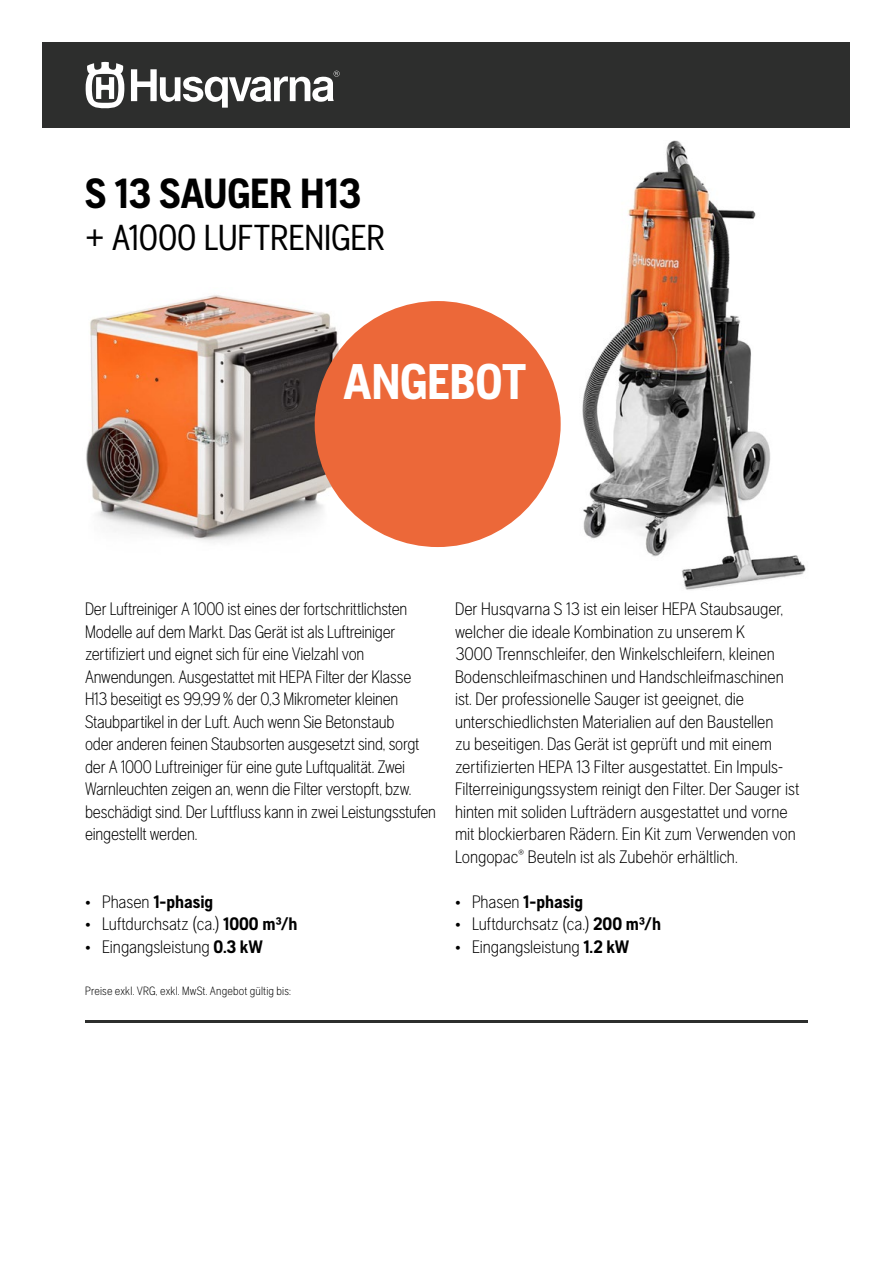
<style>
.page{position:relative;width:893px;height:1263px;background:#fff}
.page>*{position:absolute;margin:0;border:0;box-sizing:border-box;transform-origin:0 0}
.t1{font:700 49.95px "Husqvarna Gothic";letter-spacing:-.01em;color:#fff}
.t2{font:700 42px "Husqvarna Gothic";letter-spacing:-.01em;color:#000}
.t3{font:36px "Husqvarna Gothic";letter-spacing:-.005em;color:#000}
.t4{font:300 18px/22.5px "Husqvarna Gothic";letter-spacing:-.005em;color:#000}
.t5{font:700 18px "Husqvarna Gothic";color:#000}
.t6{font:300 12px "Husqvarna Gothic";letter-spacing:.015em;color:#000}
.s1{font-weight:300}
.s2{font-weight:700}
</style>
<div class="page">
<img style="left:582px;top:140px;width:224px;height:450px">
<div style="left:43px;top:43px;width:807px;height:85px;background:#2d2e2d"></div>
<svg style="left:85px;top:62px;width:40px;height:46px"></svg>
<svg style="left:131px;top:69px;width:209px;height:39px"></svg>
<hr style="left:85px;top:1020px;width:723px;height:3px;background:#2d2e2d">
<img style="left:86px;top:295px;width:267px;height:247px">
<div style="left:315px;top:301px;width:246px;height:246px;background:#ec6839;border-radius:50%"></div>
<h2 class="t2" style="left:85px;top:169px;width:278px">S 13 SAUGER H13</h2>
<h3 class="t3" style="left:85px;top:217px;width:302px">+ A1000 LUFTRENIGER</h3>
<h1 class="t1" style="left:343px;top:352px;width:185px">ANGEBOT</h1>
<p class="t4" style="left:85px;top:598px;width:353px">Der Luftreiniger A 1000 ist eines der fortschrittlichsten Modelle auf dem Markt. Das Gerät ist als Luftreiniger zertifiziert und eignet sich für eine Vielzahl von Anwendungen. Ausgestattet mit HEPA Filter der Klasse H13 beseitigt es 99,99% der 0,3 Mikrometer kleinen Staubpartikel in der Luft. Auch wenn Sie Betonstaub<br>oder anderen feinen Staubsorten ausgesetzt sind, sorgt der A 1000 Luftreiniger für eine gute Luftqualität. Zwei Warnleuchten zeigen an, wenn die Filter verstopft, bzw. beschädigt sind. Der Luftfluss kann in zwei Leistungsstufen eingestellt werden.</p>
<p class="t5" style="left:85px;top:891px;width:130px"><span class="s1">• Phasen</span> 1-phasig</p>
<p class="t4" style="left:85px;top:913px;width:214px">• Luftdurchsatz (ca.) <span class="s2">1000 m³/h</span></p>
<p class="t4" style="left:85px;top:935px;width:179px">• Eingangsleistung <span class="s2">0.3 kW</span></p>
<p class="t6" style="left:85px;top:984px;width:207px">Preise exkl. VRG, exkl. MwSt. Angebot gültig bis:</p>
<p class="t4" style="left:455px;top:598px;width:346px">Der Husqvarna S 13 ist ein leiser HEPA Staubsauger, welcher die ideale Kombination zu unserem K<br>3000 Trennschleifer, den Winkelschleifern, kleinen Bodenschleifmaschinen und Handschleifmaschinen ist. Der professionelle Sauger ist geeignet, die unterschiedlichsten Materialien auf den Baustellen<br>zu beseitigen. Das Gerät ist geprüft und mit einem zertifizierten HEPA 13 Filter ausgestattet. Ein Impuls-Filterreinigungssystem reinigt den Filter. Der Sauger ist hinten mit soliden Lufträdern ausgestattet und vorne mit blockierbaren Rädern. Ein Kit zum Verwenden von Longopac<sup>®</sup> Beuteln ist als Zubehör erhältlich.</p>
<p class="t5" style="left:455px;top:891px;width:130px"><span class="s1">• Phasen</span> 1-phasig</p>
<p class="t4" style="left:455px;top:913px;width:208px">• Luftdurchsatz (ca.) <span class="s2">200 m³/h</span></p>
<p class="t4" style="left:455px;top:935px;width:176px">• Eingangsleistung <span class="s2">1.2 kW</span></p>
</div>
